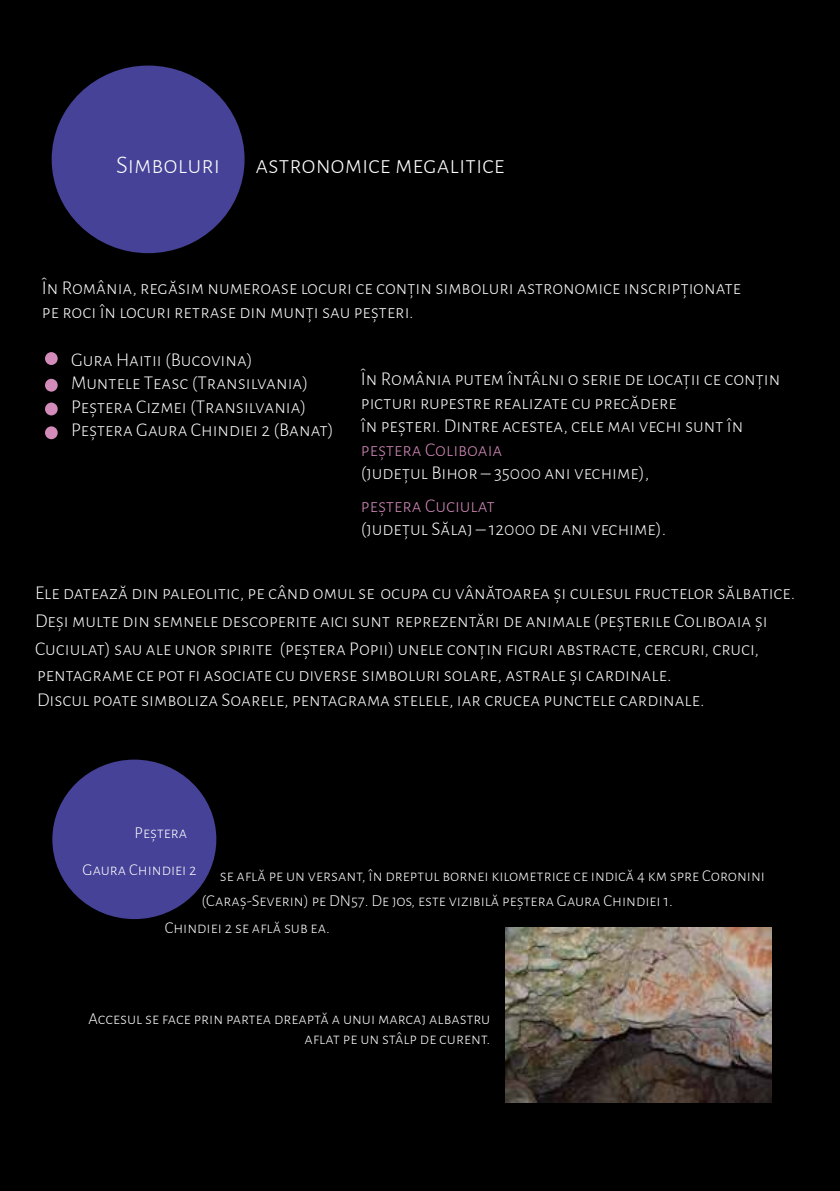
<style>
.page{position:relative;width:840px;height:1191px;background:#fff}
.page>*{position:absolute;margin:0;border:0;box-sizing:border-box;transform-origin:0 0}
.t1{font:300 25.6px "Alegreya Sans SC";color:#fff}
.t2{font:300 19.6px/23.4px "Alegreya Sans SC";color:#fff}
.t3{font:300 19.6px "Alegreya Sans SC";color:#d38bba}
.t4{font:300 16.6px/20px "Alegreya Sans SC";color:#fff;text-align:right}
</style>
<div class="page">
<div style="left:0;top:0;width:839px;height:1191px;background:#000"></div>
<div style="left:52px;top:66px;width:192px;height:187px;background:#464298;border-radius:50%"></div>
<div style="left:52px;top:759px;width:164px;height:160px;background:#464298;border-radius:50%"></div>
<div style="left:45px;top:352px;width:13px;height:13px;background:#d38bba;border-radius:50%"></div>
<div style="left:45px;top:379px;width:13px;height:13px;background:#d38bba;border-radius:50%"></div>
<div style="left:45px;top:402px;width:13px;height:13px;background:#d38bba;border-radius:50%"></div>
<div style="left:45px;top:426px;width:13px;height:13px;background:#d38bba;border-radius:50%"></div>
<img style="left:505px;top:927px;width:265px;height:176px">
<h1 class="t1" style="left:116px;top:148px;width:105px">Simboluri</h1>
<h1 class="t1" style="left:255px;top:148px;width:251px">astronomice megalitice</h1>
<p class="t2" style="left:42px;top:275px;width:700px">În România, regăsim numeroase locuri ce conțin simboluri astronomice inscripționate pe roci în locuri retrase din munți sau peșteri.</p>
<p class="t2" style="left:71px;top:347px;width:264px">Gura Haitii (Bucovina)<br>Muntele Teasc (Transilvania)<br>Peștera Cizmei (Transilvania)<br>Peștera Gaura Chindiei 2 (Banat)</p>
<p class="t2" style="left:361px;top:366px;width:420px">În România putem întâlni o serie de locații ce conțin picturi rupestre realizate cu precădere<br>în peșteri. Dintre acestea, cele mai vechi sunt în</p>
<p class="t3" style="left:361px;top:436px;width:143px">peștera Coliboaia</p>
<p class="t2" style="left:361px;top:460px;width:289px">(județul Bihor – 35000 ani vechime),</p>
<p class="t3" style="left:361px;top:492px;width:135px">peștera Cuciulat</p>
<p class="t2" style="left:361px;top:516px;width:306px">(județul Sălaj – 12000 de ani vechime).</p>
<p class="t2" style="left:35px;top:578px;width:761px;line-height:28px">Ele datează din paleolitic, pe când omul se ocupa cu vânătoarea și culesul fructelor sălbatice.<br>Deși multe din semnele descoperite aici sunt reprezentări de animale (peșterile Coliboaia și<br>Cuciulat) sau ale unor spirite (peștera Popii) unele conțin figuri abstracte, cercuri, cruci,</p>
<p class="t2" style="left:37px;top:660px;width:668px;line-height:26px">pentagrame ce pot fi asociate cu diverse simboluri solare, astrale și cardinale.<br>Discul poate simboliza Soarele, pentagrama stelele, iar crucea punctele cardinale.</p>
<p class="t4" style="left:134px;top:822px;width:54px">Peștera</p>
<p class="t4" style="left:82px;top:858px;width:116px">Gaura Chindiei 2</p>
<p class="t4" style="left:220px;top:865px;width:546px">se află pe un versant, în dreptul bornei kilometrice ce indică 4 km spre Coronini</p>
<p class="t4" style="left:201px;top:890px;width:472px">(Caraș-Severin) pe DN57. De jos, este vizibilă peștera Gaura Chindiei 1.</p>
<p class="t4" style="left:165px;top:916px;width:166px">Chindiei 2 se află sub ea.</p>
<p class="t4" style="left:88px;top:1008px;width:403px">Accesul se face prin partea dreaptă a unui marcaj albastru aflat pe un stâlp de curent.</p>
</div>
